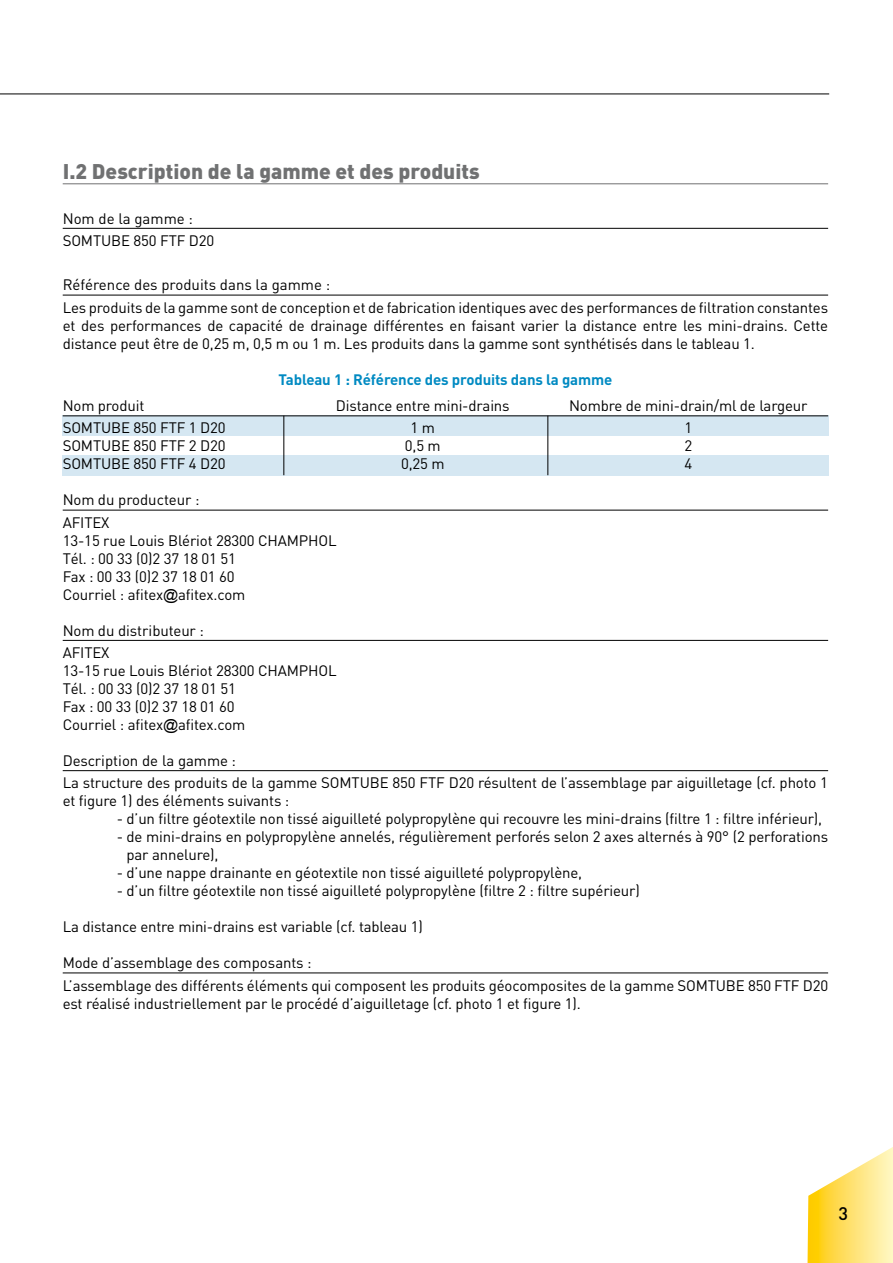
<style>
.page{position:relative;width:893px;height:1263px;background:#fff}
.page>*{position:absolute;margin:0;border:0;box-sizing:border-box;transform-origin:0 0}
.t1{font:900 21px "DIN";color:#707172}
.t2{font:500 18px "DIN";color:#000}
.t3{font:15px/18px "DIN";letter-spacing:-.01em;color:#000}
.t4{font:700 15px "DIN";letter-spacing:-.01em;color:#008ac2}
.s1{font-family:"Arial"}
</style>
<div class="page">
<div style="left:63px;top:416px;width:766px;height:20px;background:#d5e7f2"></div>
<div style="left:63px;top:455px;width:766px;height:20px;background:#d5e7f2"></div>
<svg style="left:807px;top:1147px;width:86px;height:116px"></svg>
<hr style="left:63px;top:183px;width:765px;height:1px;background:#707172">
<hr style="left:63px;top:228px;width:765px;height:1px;background:#000">
<hr style="left:63px;top:295px;width:765px;height:1px;background:#000">
<hr style="left:63px;top:415px;width:765px;height:1px;background:#000">
<hr style="left:63px;top:510px;width:765px;height:1px;background:#000">
<hr style="left:63px;top:640px;width:765px;height:1px;background:#000">
<hr style="left:63px;top:770px;width:765px;height:1px;background:#000">
<hr style="left:63px;top:972px;width:765px;height:1px;background:#000">
<hr style="left:0;top:94px;width:829px;height:1px;background:#000">
<hr style="left:283px;top:416px;width:1px;height:59px;background:#000">
<hr style="left:547px;top:416px;width:1px;height:59px;background:#000">
<h1 class="t1" style="left:63px;top:158px;width:418px">I.2 Description de la gamme et des produits</h1>
<p class="t3" style="left:63px;top:207px;width:153px;line-height:22.2px">Nom de la gamme :<br>SOMTUBE 850 FTF D20</p>
<p class="t3" style="left:63px;top:274px;width:767px;line-height:22.2px">Référence des produits dans la gamme :<br>Les produits de la gamme sont de conception et de fabrication identiques avec des performances de filtration constantes</p>
<p class="t3" style="left:63px;top:316px;width:767px">et des performances de capacité de drainage différentes en faisant varier la distance entre les mini-drains. Cette distance peut être de 0,25 m, 0,5 m ou 1 m. Les produits dans la gamme sont synthétisés dans le tableau 1.</p>
<p class="t4" style="left:278px;top:369px;width:335px">Tableau 1 : Référence des produits dans la gamme</p>
<p class="t3" style="left:63px;top:396px;width:83px">Nom produit</p>
<p class="t3" style="left:336px;top:396px;width:175px">Distance entre mini-drains</p>
<p class="t3" style="left:569px;top:396px;width:240px">Nombre de mini-drain/ml de largeur</p>
<p class="t3" style="left:63px;top:419px;width:164px">SOMTUBE 850 FTF 1 D20</p>
<p class="t3" style="left:411px;top:419px;width:26px">1 m</p>
<p class="t3" style="left:684px;top:419px;width:9px">1</p>
<p class="t3" style="left:63px;top:437px;width:164px">SOMTUBE 850 FTF 2 D20</p>
<p class="t3" style="left:405px;top:437px;width:37px">0,5 m</p>
<p class="t3" style="left:684px;top:437px;width:9px">2</p>
<p class="t3" style="left:63px;top:455px;width:164px">SOMTUBE 850 FTF 4 D20</p>
<p class="t3" style="left:401px;top:455px;width:45px">0,25 m</p>
<p class="t3" style="left:684px;top:455px;width:9px">4</p>
<p class="t3" style="left:63px;top:489px;width:138px;line-height:22.2px">Nom du producteur :<br>AFITEX</p>
<p class="t3" style="left:63px;top:531px;width:275px">13-15 rue Louis Blériot 28300 CHAMPHOL<br>Tél. : 00 33 (0)2 37 18 01 51<br>Fax : 00 33 (0)2 37 18 01 60<br>Courriel : afitex<span class="s1">@</span>afitex.com</p>
<p class="t3" style="left:63px;top:619px;width:143px;line-height:22.2px">Nom du distributeur :<br>AFITEX</p>
<p class="t3" style="left:63px;top:661px;width:275px">13-15 rue Louis Blériot 28300 CHAMPHOL<br>Tél. : 00 33 (0)2 37 18 01 51<br>Fax : 00 33 (0)2 37 18 01 60<br>Courriel : afitex<span class="s1">@</span>afitex.com</p>
<p class="t3" style="left:63px;top:749px;width:767px;line-height:22.2px">Description de la gamme :<br>La structure des produits de la gamme SOMTUBE 850 FTF D20 résultent de l’assemblage par aiguilletage (cf. photo 1</p>
<p class="t3" style="left:63px;top:791px;width:228px">et figure 1) des éléments suivants :</p>
<p class="t3" style="left:117px;top:809px;width:707px">- d’un filtre géotextile non tissé aiguilleté polypropylène qui recouvre les mini-drains (filtre 1 : filtre inférieur),</p>
<p class="t3" style="left:127px;top:827px;width:703px;text-indent:-10px">- de mini-drains en polypropylène annelés, régulièrement perforés selon 2 axes alternés à 90° (2 perforations par annelure),</p>
<p class="t3" style="left:117px;top:863px;width:467px">- d’une nappe drainante en géotextile non tissé aiguilleté polypropylène,</p>
<p class="t3" style="left:117px;top:881px;width:525px">- d’un filtre géotextile non tissé aiguilleté polypropylène (filtre 2 : filtre supérieur)</p>
<p class="t3" style="left:63px;top:917px;width:362px">La distance entre mini-drains est variable (cf. tableau 1)</p>
<p class="t3" style="left:63px;top:951px;width:767px;line-height:22.2px">Mode d’assemblage des composants :<br>L’assemblage des différents éléments qui composent les produits géocomposites de la gamme SOMTUBE 850 FTF D20</p>
<p class="t3" style="left:63px;top:994px;width:520px">est réalisé industriellement par le procédé d’aiguilletage (cf. photo 1 et figure 1).</p>
<p class="t2" style="left:838px;top:1201px;width:11px">3</p>
</div>
